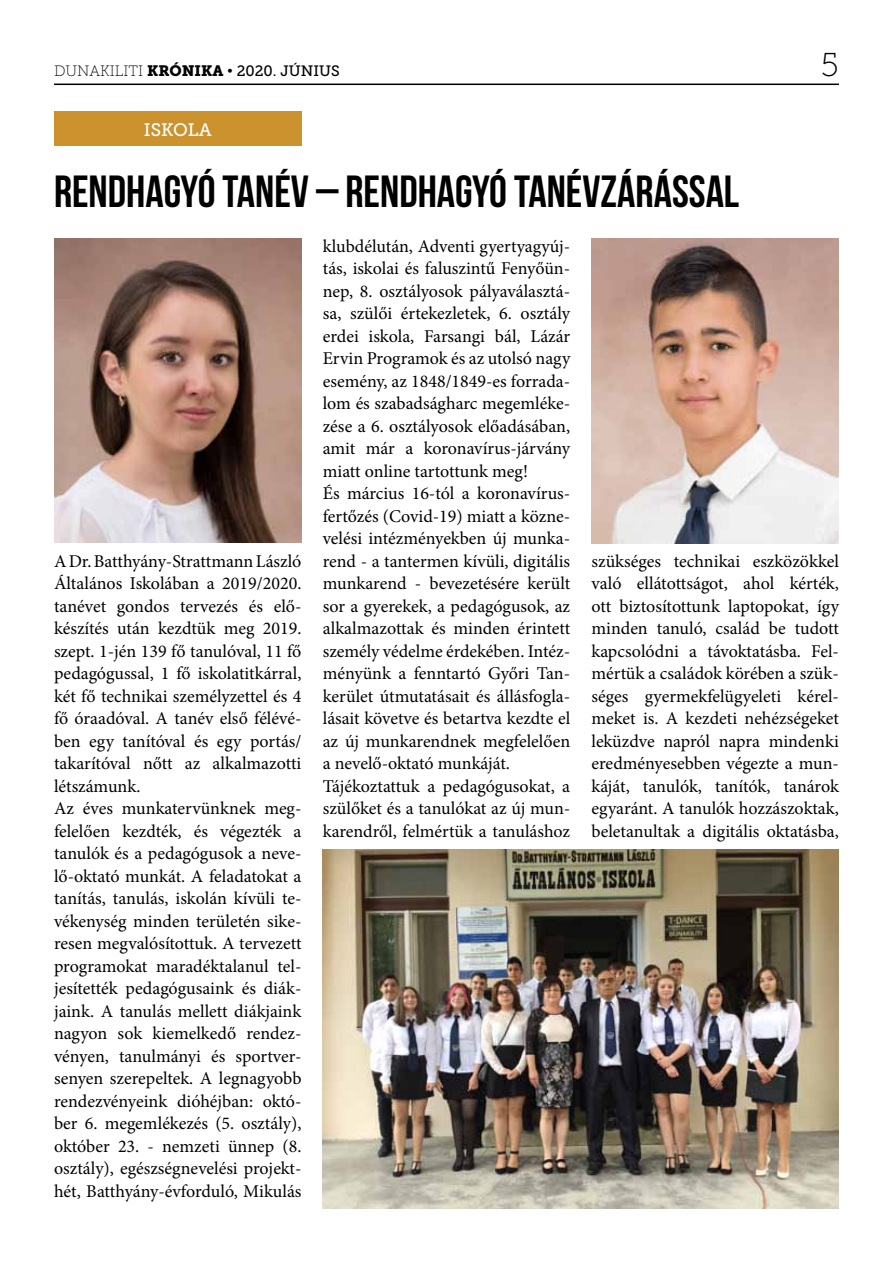
<style>
.page{position:relative;width:893px;height:1263px;background:#fff}
.page>*{position:absolute;margin:0;border:0;box-sizing:border-box;transform-origin:0 0}
.t1{font:700 45px "Bebas Neue";color:#000}
.t2{font:33px "Museo Slab 100";color:#000}
.t3{font:18px/22.5px "Minion Pro";color:#000}
.t4{font:18px "Museo Slab 500";color:#fff}
.t5{font:15px "Museo Slab 100";color:#000}
.s1{font-family:"Museo Slab 900"}
.s2{font-family:"Museo Slab 500"}
</style>
<div class="page">
<hr style="left:54px;top:84px;width:785px;height:1px;background:#000">
<div style="left:54px;top:112px;width:247px;height:34px;background:#cb922e"></div>
<img style="left:54px;top:239px;width:247px;height:304px">
<img style="left:591px;top:239px;width:248px;height:305px">
<img style="left:323px;top:849px;width:515px;height:360px">
<p class="t5" style="left:54px;top:63px;width:287px">DUNAKILITI <span class="s1">KRÓNIKA</span> • <span class="s2">2020. JÚNIUS</span></p>
<h2 class="t2" style="left:821px;top:47px;width:20px">5</h2>
<p class="t4" style="left:144px;top:119px;width:69px">ISKOLA</p>
<h1 class="t1" style="left:54px;top:167px;width:687px">RENDHAGYÓ TANÉV – RENDHAGYÓ TANÉVZÁRÁSSAL</h1>
<p class="t3" style="left:54px;top:550px;width:249px">A Dr. Batthyány-Strattmann László Általános Iskolában a 2019/2020. tanévet gondos tervezés és elő&shy;készítés után kezdtük meg 2019. szept. 1-jén 139 fő tanulóval, 11 fő pedagógussal, 1 fő iskolatitkárral, két fő technikai személyzettel és 4 fő óraadóval. A tanév első félévé&shy;ben egy tanítóval és egy portás/ takarítóval nőtt az alkalmazotti létszámunk.<br>Az éves munkatervünknek meg&shy;felelően kezdték, és végezték a tanulók és a pedagógusok a neve&shy;lő-oktató munkát. A feladatokat a tanítás, tanulás, iskolán kívüli te&shy;vékenység minden területén sike&shy;resen megvalósítottuk. A tervezett programokat maradéktalanul tel&shy;jesítették pedagógusaink és diák&shy;jaink. A tanulás mellett diákjaink nagyon sok kiemelkedő rendez&shy;vényen, tanulmányi és sportver&shy;senyen szerepeltek. A legnagyobb rendezvényeink dióhéjban: októ&shy;ber 6. megemlékezés (5. osztály), október 23. - nemzeti ünnep (8. osztály), egészségnevelési projekt&shy;hét, Batthyány-évforduló, Mikulás</p>
<p class="t3" style="left:323px;top:235px;width:249px">klubdélután, Adventi gyertyagyúj&shy;tás, iskolai és faluszintű Fenyőün&shy;nep, 8. osztályosok pályaválasztá&shy;sa, szülői értekezletek, 6. osztály erdei iskola, Farsangi bál, Lázár Ervin Programok és az utolsó nagy esemény, az 1848/1849-es forrada&shy;lom és szabadságharc megemléke&shy;zése a 6. osztályosok előadásában, amit már a koronavírus-járvány miatt online tartottunk meg!<br>És március 16-tól a koronavírus&shy;fertőzés (Covid-19) miatt a közne&shy;velési intézményekben új munka&shy;rend - a tantermen kívüli, digitális munkarend - bevezetésére került sor a gyerekek, a pedagógusok, az alkalmazottak és minden érintett személy védelme érdekében. Intéz&shy;ményünk a fenntartó Győri Tan&shy;kerület útmutatásait és állásfogla&shy;lásait követve és betartva kezdte el az új munkarendnek megfelelően a nevelő-oktató munkáját.<br>Tájékoztattuk a pedagógusokat, a szülőket és a tanulókat az új mun&shy;karendről, felmértük a tanuláshoz</p>
<p class="t3" style="left:591px;top:550px;width:249px;text-align:justify">szükséges technikai eszközökkel való ellátottságot, ahol kérték, ott biztosítottunk laptopokat, így minden tanuló, család be tudott kapcsolódni a távoktatásba. Fel&shy;mértük a családok körében a szük&shy;séges gyermekfelügyeleti kérel&shy;meket is. A kezdeti nehézségeket leküzdve napról napra mindenki eredményesebben végezte a mun&shy;káját, tanulók, tanítók, tanárok egyaránt. A tanulók hozzászoktak, beletanultak a digitális oktatásba,</p>
</div>
